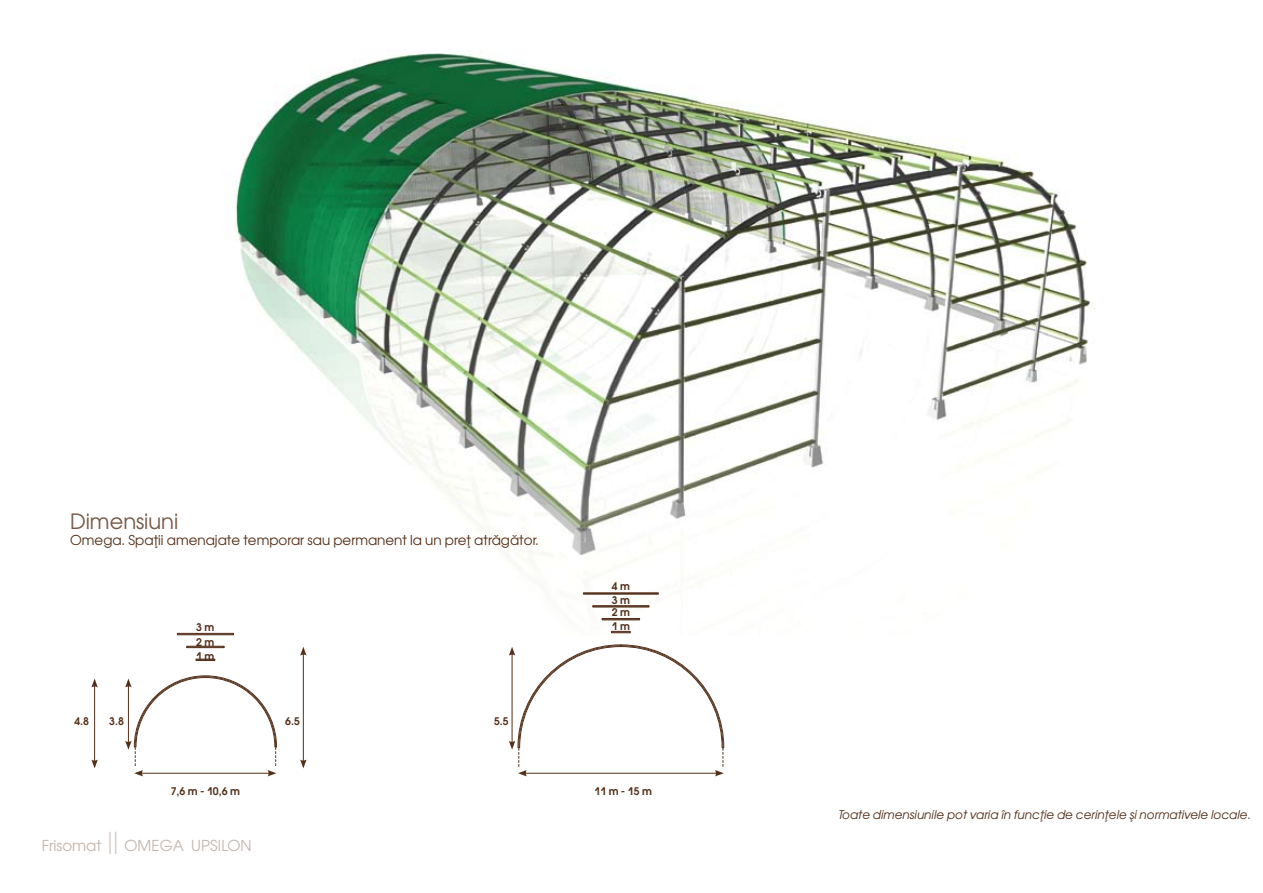
<style>
.page{position:relative;width:1263px;height:893px;background:#fff}
.page>*{position:absolute;margin:0;border:0;box-sizing:border-box;transform-origin:0 0}
.t1{font:21px "Avant Garde Gothic Book ITC";color:#765948}
.t2{font:15px "Avant Garde Gothic Book ITC";letter-spacing:.01em;color:#c3b7af}
.t3{font:13.5px "Avant Garde Gothic Book ITC";color:#54301a}
.t4{font:italic 12px "Avant Garde Gothic Book ITC";color:#54301a}
.t5{font:10.5px "Avant Garde Gothic Demi ITC";color:#54301a}
.s1{font-size:30px}
</style>
<div class="page">
<img style="left:176px;top:53px;width:917px;height:582px">
<svg style="left:611px;top:631px;width:19px;height:2px"></svg>
<div style="left:602px;top:618px;width:38px;height:2px;border:1px solid #54301a"></div>
<hr style="left:602px;top:619px;width:38px;height:1px;background:#54301a">
<hr style="left:593px;top:606px;width:56px;height:1px;background:#54301a">
<hr style="left:583px;top:593px;width:75px;height:1px;background:#54301a">
<svg style="left:196px;top:659px;width:19px;height:1px"></svg>
<div style="left:187px;top:646px;width:37px;height:2px;border:1px solid #54301a"></div>
<hr style="left:187px;top:647px;width:37px;height:1px;background:#54301a">
<div style="left:177px;top:633px;width:57px;height:2px;border:1px solid #54301a"></div>
<hr style="left:177px;top:634px;width:56px;height:1px;background:#54301a">
<svg style="left:125px;top:676px;width:152px;height:100px"></svg>
<hr style="left:94px;top:685px;width:1px;height:77px;background:#54301a">
<svg style="left:91px;top:759px;width:7px;height:9px"></svg>
<svg style="left:91px;top:679px;width:7px;height:8px"></svg>
<svg style="left:509px;top:645px;width:215px;height:131px"></svg>
<hr style="left:303px;top:653px;width:1px;height:109px;background:#54301a">
<svg style="left:300px;top:759px;width:7px;height:9px"></svg>
<svg style="left:300px;top:647px;width:7px;height:9px"></svg>
<h1 class="t1" style="left:70px;top:508px;width:110px">Dimensiuni</h1>
<p class="t3" style="left:70px;top:532px;width:470px">Omega. Spaţii amenajate temporar sau permanent la un preţ atrăgător.</p>
<p class="t5" style="left:612px;top:579px;width:20px">4 m</p>
<p class="t5" style="left:612px;top:593px;width:20px">3 m</p>
<p class="t5" style="left:612px;top:606px;width:20px">2 m</p>
<p class="t5" style="left:196px;top:621px;width:20px">3 m</p>
<p class="t5" style="left:612px;top:620px;width:20px">1 m</p>
<p class="t5" style="left:196px;top:635px;width:20px">2 m</p>
<p class="t5" style="left:196px;top:649px;width:20px">1 m</p>
<p class="t5" style="left:74px;top:715px;width:16px">4.8</p>
<p class="t5" style="left:109px;top:715px;width:16px">3.8</p>
<p class="t5" style="left:285px;top:715px;width:16px">6.5</p>
<p class="t5" style="left:494px;top:715px;width:16px">5.5</p>
<p class="t5" style="left:171px;top:785px;width:71px">7,6 m - 10,6 m</p>
<p class="t5" style="left:594px;top:785px;width:59px">11 m - 15 m</p>
<p class="t2" style="left:42px;top:836px;width:211px">Frisomat <span class="s1">||</span> OMEGA UPSILON</p>
<p class="t4" style="left:838px;top:807px;width:414px">Toate dimensiunile pot varia în funcţie de cerinţele şi normativele locale.</p>
</div>
